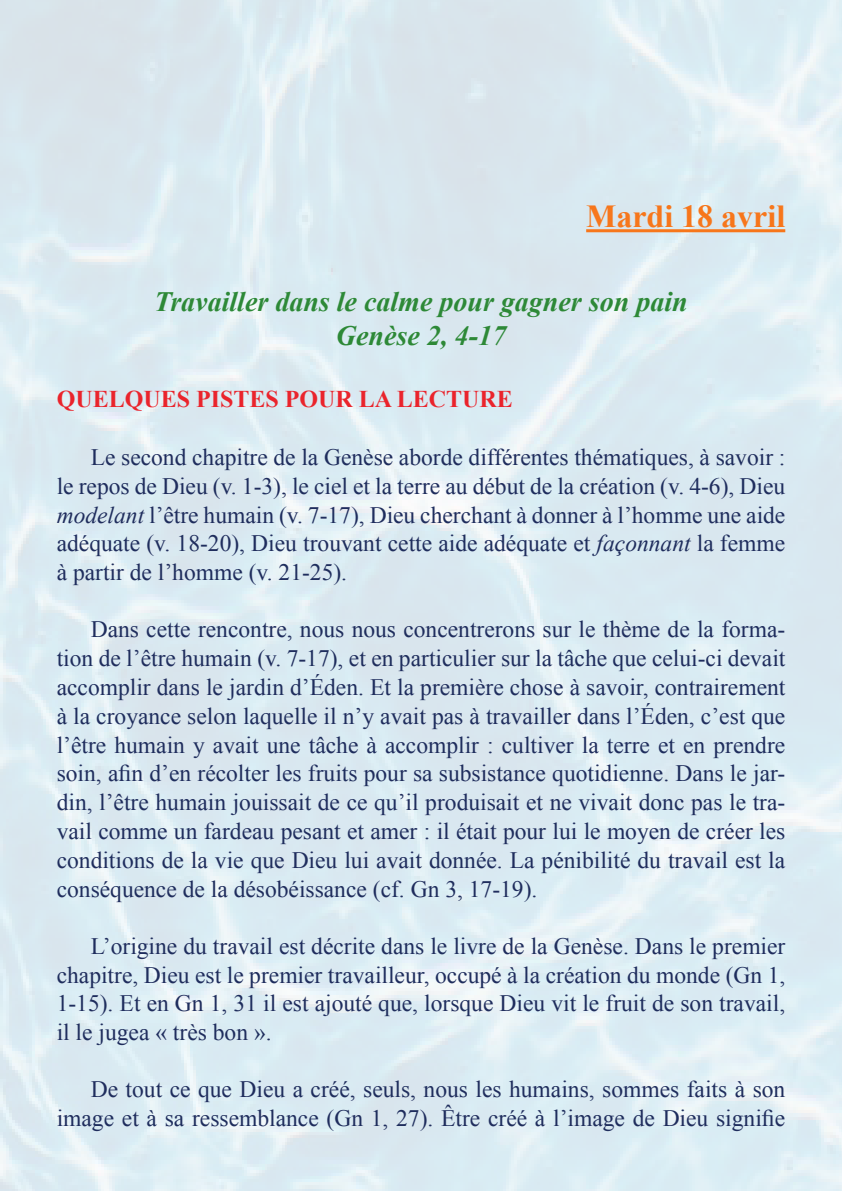
<style>
.page{position:relative;width:842px;height:1191px;background:#fff}
.page>*{position:absolute;margin:0;border:0;box-sizing:border-box;transform-origin:0 0}
._4__DIA_-_NARANJA{font:700 32px "Times New Roman";color:#f7761b}
._5__TITULO_DEL_DIA{font:italic 700 28px "Times New Roman";color:#2d8937}
._6__ALGUNAS_PISTA{font:700 24px "Times New Roman";color:#ea242c}
._7__TEXTO_GENERAL{font:23.6px/28.8px "Times New Roman";color:#1f2d5d;text-align:justify}
.s1{font-style:italic}
</style>
<div class="page">
<hr style="left:586px;top:229px;width:199px;height:3px;background:#f7761b">
<p class="_4__DIA_-_NARANJA" style="left:586px;top:194px;width:201px">Mardi 18 avril</p>
<p class="_5__TITULO_DEL_DIA" style="left:154px;top:282px;width:535px">Travailler dans le calme pour gagner son pain</p>
<p class="_5__TITULO_DEL_DIA" style="left:336px;top:316px;width:172px">Genèse 2, 4-17</p>
<p class="_6__ALGUNAS_PISTA" style="left:57px;top:383px;width:458px">QUELQUES PISTES POUR LA LECTURE</p>
<p class="_7__TEXTO_GENERAL" style="left:57px;top:442px;width:730px;text-indent:34px">Le second chapitre de la Genèse aborde différentes thématiques, à savoir : le repos de Dieu (v. 1-3), le ciel et la terre au début de la création (v. 4-6), Dieu <span class="s1">modelant</span> l’être humain (v. 7-17), Dieu cherchant à donner à l’homme une aide adéquate (v. 18-20), Dieu trouvant cette aide adéquate et <span class="s1">façonnant</span> la femme à partir de l’homme (v. 21-25).</p>
<p class="_7__TEXTO_GENERAL" style="left:57px;top:614px;width:730px;text-indent:34px">Dans cette rencontre, nous nous concentrerons sur le thème de la forma&shy;tion de l’être humain (v. 7-17), et en particulier sur la tâche que celui-ci devait accomplir dans le jardin d’Éden. Et la première chose à savoir, contrairement à la croyance selon laquelle il n’y avait pas à travailler dans l’Éden, c’est que l’être humain y avait une tâche à accomplir : cultiver la terre et en prendre soin, afin d’en récolter les fruits pour sa subsistance quotidienne. Dans le jar&shy;din, l’être humain jouissait de ce qu’il produisait et ne vivait donc pas le tra&shy;vail comme un fardeau pesant et amer : il était pour lui le moyen de créer les conditions de la vie que Dieu lui avait donnée. La pénibilité du travail est la conséquence de la désobéissance (cf. Gn 3, 17-19).</p>
<p class="_7__TEXTO_GENERAL" style="left:57px;top:931px;width:730px;text-indent:34px">L’origine du travail est décrite dans le livre de la Genèse. Dans le premier chapitre, Dieu est le premier travailleur, occupé à la création du monde (Gn 1, 1-15). Et en Gn 1, 31 il est ajouté que, lorsque Dieu vit le fruit de son travail, il le jugea « très bon ».</p>
<p class="_7__TEXTO_GENERAL" style="left:57px;top:1074px;width:730px;text-align:right">De tout ce que Dieu a créé, seuls, nous les humains, sommes faits à son image et à sa ressemblance (Gn 1, 27). Être créé à l’image de Dieu signifie</p>
</div>
